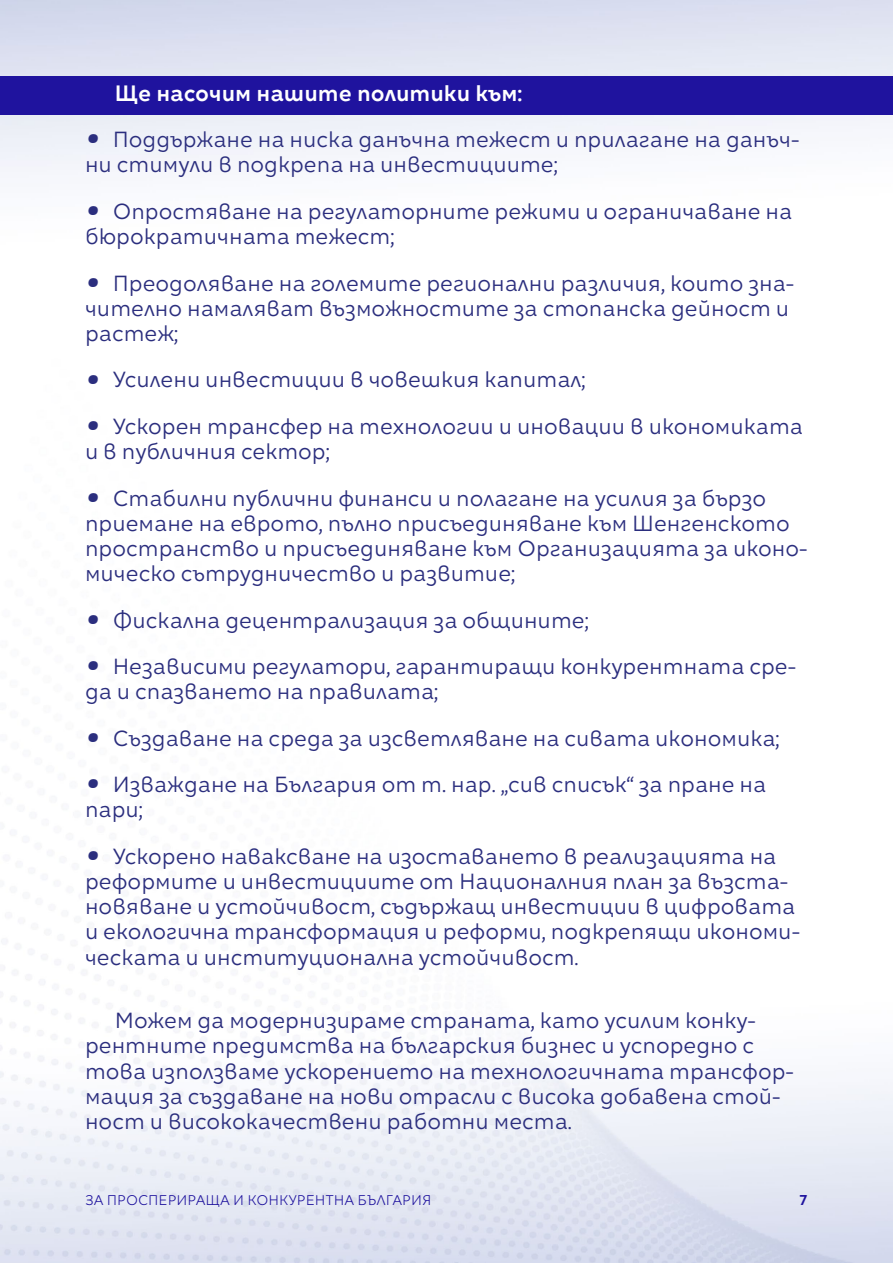
<style>
.page{position:relative;width:893px;height:1263px;background:#fff}
.page>*{position:absolute;margin:0;border:0;box-sizing:border-box;transform-origin:0 0}
.t1{font:21px/25.2px "Kometa";color:#2b2e7e}
.t2{font:21px "Kometa Bld";color:#fff}
.t3{font:300 13.5px "Kometa";color:#1f139e}
.t4{font:13.5px "Kometa Bld";color:#1f139e}
.s1{font-family:"Centrale Sans Pro";font-weight:700;font-style:italic;font-size:39px}
</style>
<div class="page">
<img style="left:0;top:0;width:893px;height:1263px">
<div style="left:0;top:77px;width:893px;height:38px;background:#1f139e"></div>
<p class="t2" style="left:115px;top:79px;width:409px">Ще насочим нашите политики към:</p>
<p class="t1" style="left:85px;top:127px;width:716px"><span class="s1">•</span> Поддържане на ниска данъчна тежест и прилагане на данъч&shy;ни стимули в подкрепа на инвестициите;</p>
<p class="t1" style="left:85px;top:198px;width:709px"><span class="s1">•</span> Опростяване на регулаторните режими и ограничаване на бюрократичната тежест;</p>
<p class="t1" style="left:85px;top:270px;width:711px"><span class="s1">•</span> Преодоляване на големите регионални различия, които зна&shy;чително намаляват възможностите за стопанска дейност и растеж;</p>
<p class="t1" style="left:85px;top:367px;width:502px"><span class="s1">•</span> Усилени инвестиции в човешкия капитал;</p>
<p class="t1" style="left:85px;top:413px;width:719px"><span class="s1">•</span> Ускорен трансфер на технологии и иновации в икономиката и в публичния сектор;</p>
<p class="t1" style="left:85px;top:485px;width:724px"><span class="s1">•</span> Стабилни публични финанси и полагане на усилия за бързо приемане на еврото, пълно присъединяване към Шенгенското пространство и присъединяване към Организацията за иконо&shy;мическо сътрудничество и развитие;</p>
<p class="t1" style="left:85px;top:607px;width:505px"><span class="s1">•</span> Фискална децентрализация за общините;</p>
<p class="t1" style="left:85px;top:653px;width:713px"><span class="s1">•</span> Независими регулатори, гарантиращи конкурентната сре&shy;да и спазването на правилата;</p>
<p class="t1" style="left:85px;top:725px;width:696px"><span class="s1">•</span> Създаване на среда за изсветляване на сивата икономика;</p>
<p class="t1" style="left:85px;top:772px;width:683px"><span class="s1">•</span> Изваждане на България от т. нар. „сив списък“ за пране на пари;</p>
<p class="t1" style="left:85px;top:843px;width:716px"><span class="s1">•</span> Ускорено наваксване на изоставането в реализацията на реформите и инвестициите от Националния план за възста&shy;новяване и устойчивост, съдържащ инвестиции в цифровата и екологична трансформация и реформи, подкрепящи икономи&shy;ческата и институционална устойчивост.</p>
<p class="t1" style="left:85px;top:1007px;width:710px;text-indent:30px">Можем да модернизираме страната, като усилим конку&shy;рентните предимства на българския бизнес и успоредно с това използваме ускорението на технологичната трансфор&shy;мация за създаване на нови отрасли с висока добавена стой&shy;ност и висококачествени работни места.</p>
<p class="t3" style="left:85px;top:1192px;width:348px">ЗА ПРОСПЕРИРАЩА И КОНКУРЕНТНА БЪЛГАРИЯ</p>
<p class="t4" style="left:799px;top:1191px;width:9px">7</p>
</div>
